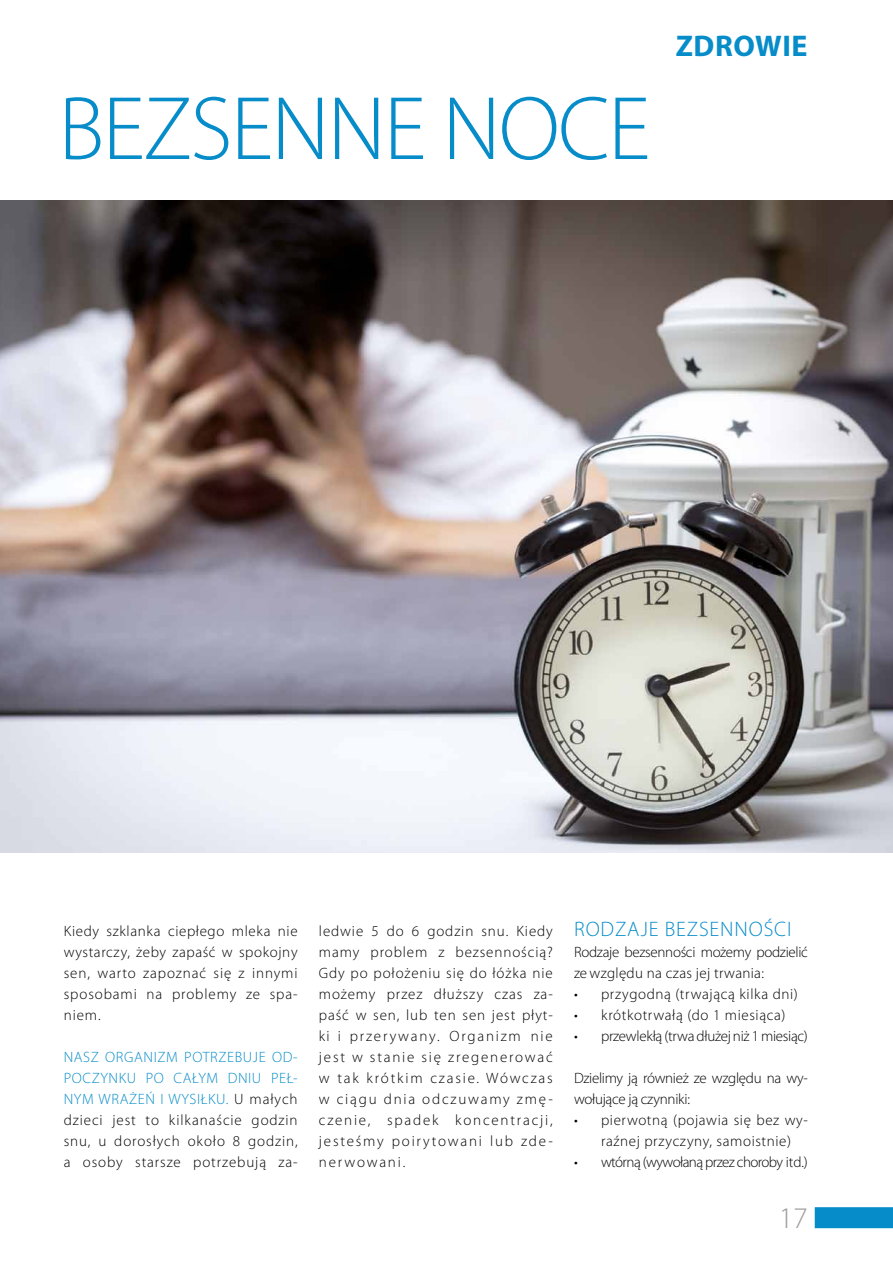
<style>
.page{position:relative;width:893px;height:1263px;background:#fff}
.page>*{position:absolute;margin:0;border:0;box-sizing:border-box;transform-origin:0 0}
.t1{font:300 90.9px "Myriad Pro";letter-spacing:-.02em;color:#068cc9}
.t2{font:700 30px "Myriad Pro";color:#068cc9}
.t3{font:300 30px "Myriad Pro";color:#9d9d9c}
.t4{font:300 21px "Myriad Pro";letter-spacing:.04em;color:#068cc9}
.t5{font:300 15px/21px "Myriad Pro";letter-spacing:.04em;color:#000;text-align:justify}
.t6{font:300 15px/21px "Myriad Pro";letter-spacing:-.02em;color:#000}
.t7{font:300 15px "Myriad Pro";letter-spacing:-.04em;color:#000}
.s1{color:#068cc9}
</style>
<div class="page">
<img style="left:0;top:201px;width:893px;height:651px">
<div style="left:815px;top:1207px;width:78px;height:21px;background:#068cc9"></div>
<h1 class="t1" style="left:58px;top:74px;width:593px">BEZSENNE NOCE</h1>
<h2 class="t2" style="left:676px;top:27px;width:38px">ZDROWIE</h2>
<p class="t5" style="left:64px;top:920px;width:235px">Kiedy szklanka ciepłego mleka nie wystarczy, żeby zapaść w spokojny sen, warto zapoznać się z innymi sposobami na problemy ze spa&shy;niem.</p>
<p class="t5" style="left:64px;top:1046px;width:235px"><span class="s1">NASZ ORGANIZM POTRZEBUJE OD-POCZYNKU PO CAŁYM DNIU PEŁ-NYM WRAŻEŃ I WYSIŁKU.</span> U małych dzieci jest to kilkanaście godzin snu, u dorosłych około 8 godzin, a osoby starsze potrzebują za-</p>
<p class="t5" style="left:319px;top:920px;width:235px">ledwie 5 do 6 godzin snu. Kiedy mamy problem z bezsennością?<br>Gdy po położeniu się do łóżka nie możemy przez dłuższy czas za&shy;paść w sen, lub ten sen jest płyt&shy;ki i przerywany. Organizm nie jest w stanie się zregenerować w tak krótkim czasie. Wówczas w ciągu dnia odczuwamy zmę&shy;czenie, spadek koncentracji, jesteśmy poirytowani lub zde&shy;nerwowani.</p>
<h3 class="t4" style="left:574px;top:916px;width:219px">RODZAJE BEZSENNOŚCI</h3>
<p class="t6" style="left:574px;top:941px;width:235px">Rodzaje bezsenności możemy podzielić ze względu na czas jej trwania:</p>
<p class="t5" style="left:574px;top:983px;width:225px">• przygodną (trwającą kilka dni)</p>
<p class="t5" style="left:574px;top:1004px;width:213px">• krótkotrwałą (do 1 miesiąca)</p>
<p class="t6" style="left:574px;top:1025px;width:235px">• przewlekłą (trwa dłużej niż 1 miesiąc)</p>
<p class="t6" style="left:574px;top:1067px;width:235px">Dzielimy ją również ze względu na wy&shy;wołujące ją czynniki:</p>
<p class="t5" style="left:601px;top:1109px;width:208px;text-indent:-27px">• pierwotną (pojawia się bez wy&shy;raźnej przyczyny, samoistnie)</p>
<p class="t7" style="left:574px;top:1153px;width:235px">• wtórną (wywołaną przez choroby itd.)</p>
<h2 class="t3" style="left:779px;top:1200px;width:31px">17</h2>
</div>
